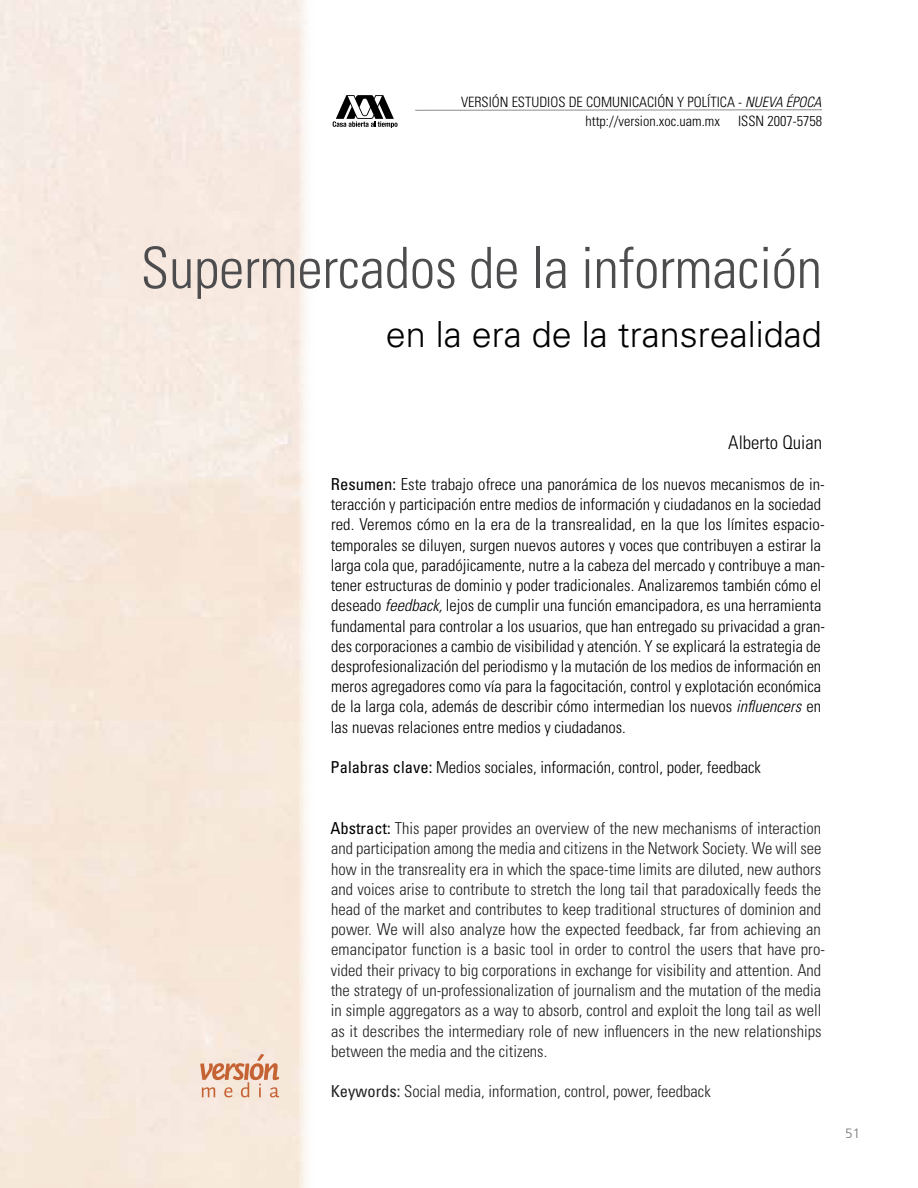
<style>
.page{position:relative;width:918px;height:1188px;background:#fff}
.page>*{position:absolute;margin:0;border:0;box-sizing:border-box;transform-origin:0 0}
.t1{font:300 condensed 57px "Univers LT Std";letter-spacing:-.005em;color:#4d4d4f}
.t2{font:300 36px "Univers LT Std";color:#000}
.t3{font:300 condensed 18.75px "Univers LT Std";color:#000}
.t4{font:300 condensed 16.5px/20.2px "Univers LT Std";color:#000}
.t5{font:300 condensed 16.5px/20.2px "Univers LT Std";color:#222}
.t6{font:300 condensed 14.25px/19.2px "Univers LT Std";color:#000}
.t7{font:300 13.5px "Frutiger LT Std";color:#777877}
.s1{font-style:italic}
.s2{font-weight:400}
.s3{font-weight:400;color:#000}
</style>
<div class="page">
<svg style="left:260px;top:0;width:132px;height:1188px"></svg>
<svg style="left:200px;top:1054px;width:79px;height:43px;background:#e7c1ab"></svg>
<svg style="left:415px;top:109px;width:407px;height:2px"></svg>
<svg style="left:333px;top:95px;width:65px;height:33px"></svg>
<p class="t6" style="left:585px;top:93px;width:238px;text-indent:-124px">Versión Estudios de Comunicación y Política - <span class="s1">nueva Época </span>http://version.xoc.uam.mx</p>
<p class="t6" style="left:738px;top:112px;width:7px">ISSN</p>
<p class="t6" style="left:767px;top:112px;width:56px">2007-5758</p>
<h1 class="t1" style="left:141px;top:234px;width:683px">Supermercados de la información</h1>
<h2 class="t2" style="left:386px;top:312px;width:438px">en la era de la transrealidad</h2>
<p class="t3" style="left:728px;top:431px;width:95px">Alberto Quian</p>
<p class="t4" style="left:331px;top:474px;width:496px"><span class="s2">Resumen:</span> Este trabajo ofrece una panorámica de los nuevos mecanismos de in&shy;teracción y participación entre medios de información y ciudadanos en la sociedad red. Veremos cómo en la era de la transrealidad, en la que los límites espacio&shy;temporales se diluyen, surgen nuevos autores y voces que contribuyen a estirar la larga cola que, paradójicamente, nutre a la cabeza del mercado y contribuye a man&shy;tener estructuras de dominio y poder tradicionales. Analizaremos también cómo el deseado <span class="s1">feedback,</span> lejos de cumplir una función emancipadora, es una herramienta fundamental para controlar a los usuarios, que han entregado su privacidad a gran&shy;des corporaciones a cambio de visibilidad y atención. Y se explicará la estrategia de desprofesionalización del periodismo y la mutación de los medios de información en meros agregadores como vía para la fagocitación, control y explotación económica de la larga cola, además de describir cómo intermedian los nuevos <span class="s1">influencers</span> en las nuevas relaciones entre medios y ciudadanos.</p>
<p class="t4" style="left:331px;top:757px;width:432px"><span class="s2">Palabras clave:</span> Medios sociales, información, control, poder, feedback</p>
<p class="t5" style="left:330px;top:818px;width:496px"><span class="s3">Abstract:</span> This paper provides an overview of the new mechanisms of interaction and participation among the media and citizens in the Network Society. We will see how in the transreality era in which the space-time limits are diluted, new authors and voices arise to contribute to stretch the long tail that paradoxically feeds the head of the market and contributes to keep traditional structures of dominion and power. We will also analyze how the expected feedback, far from achieving an emancipator function is a basic tool in order to control the users that have pro&shy;vided their privacy to big corporations in exchange for visibility and attention. And the strategy of un-professionalization of journalism and the mutation of the media in simple aggregators as a way to absorb, control and exploit the long tail as well as it describes the intermediary role of new influencers in the new relationships between the media and the citizens.</p>
<p class="t5" style="left:331px;top:1081px;width:381px"><span class="s2">Keywords:</span> Social media, information, control, power, feedback</p>
<p class="t7" style="left:845px;top:1125px;width:17px">51</p>
</div>
